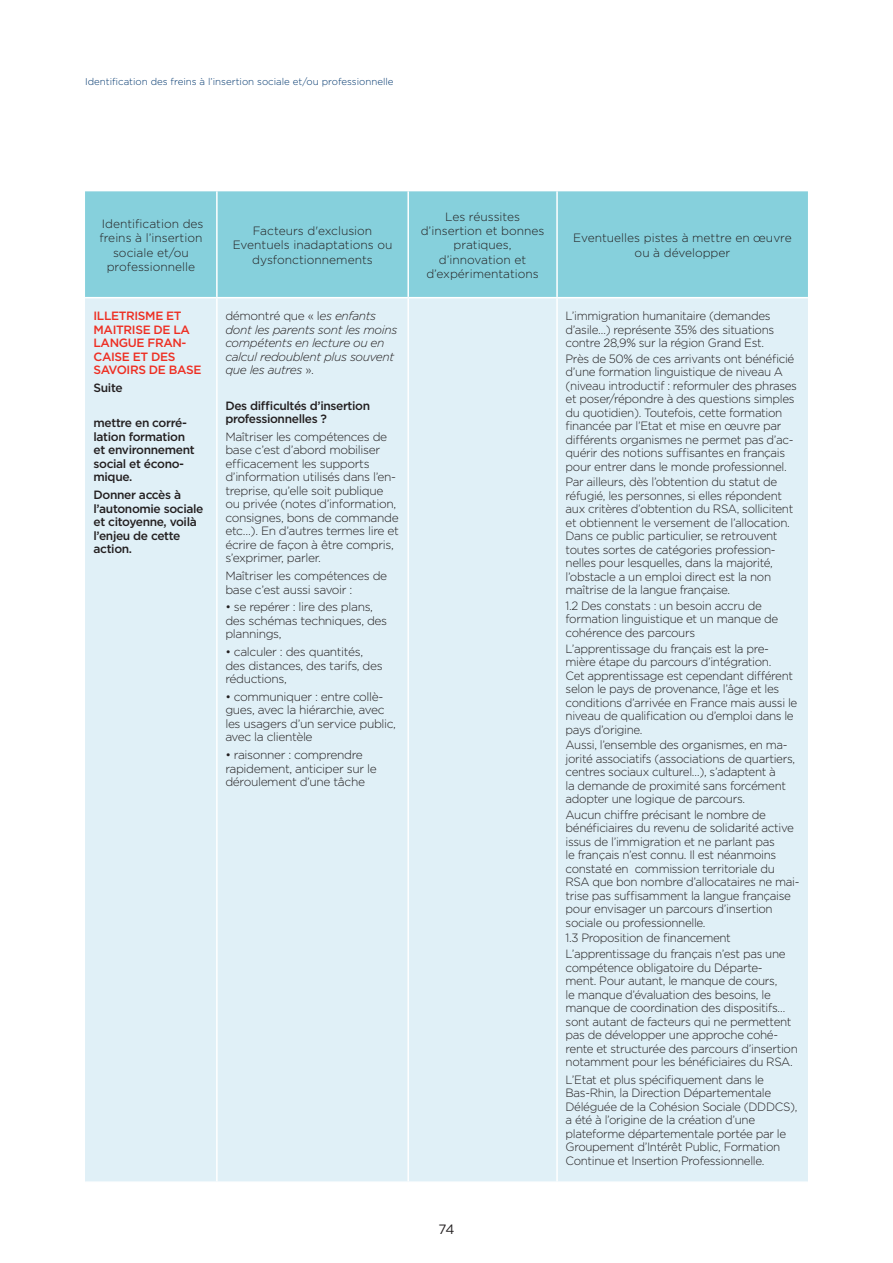
<style>
.page{position:relative;width:893px;height:1263px;background:#fff}
.page>*{position:absolute;margin:0;border:0;box-sizing:border-box;transform-origin:0 0}
.t1{font:13.5px "Gotham";color:#231f20}
.t2{font:300 12px/13.5px "Gotham";letter-spacing:-.03em;color:#231f20}
.t3{font:300 12px/14.4px "Gotham";color:#231f20;text-align:center}
.t4{font:500 12px/13.5px "Gotham";letter-spacing:-.03em;color:#231f20}
.t5{font:italic 300 12px/13.5px "Gotham";letter-spacing:-.03em;color:#231f20}
.t6{font:500 12px/13.5px "Gotham";letter-spacing:-.03em;color:#ee2e22}
.t7{font:300 9.75px "Gotham";color:#01376e}
.s1{font-style:normal}
</style>
<div class="page">
<div style="left:85px;top:191px;width:723px;height:106px;background:#86d0dc"></div>
<div style="left:85px;top:298px;width:723px;height:883px;background:#e0f0f7"></div>
<hr style="left:216px;top:191px;width:2px;height:106px;background:#fff">
<hr style="left:407px;top:191px;width:2px;height:106px;background:#fff">
<hr style="left:556px;top:191px;width:2px;height:106px;background:#fff">
<hr style="left:216px;top:298px;width:2px;height:883px;background:#fff">
<hr style="left:407px;top:298px;width:2px;height:883px;background:#fff">
<hr style="left:556px;top:298px;width:2px;height:883px;background:#fff">
<p class="t7" style="left:85px;top:76px;width:310px">Identification des freins à l’insertion sociale et/ou professionnelle</p>
<p class="t3" style="left:99px;top:216px;width:106px">Identification des freins à l’insertion sociale et/ou professionnelle</p>
<p class="t3" style="left:253px;top:223px;width:121px">Facteurs d'exclusion</p>
<p class="t3" style="left:233px;top:238px;width:161px">Eventuels inadaptations ou dysfonctionnements</p>
<p class="t6" style="left:94px;top:309px;width:109px">ILLETRISME ET<br>MAITRISE DE LA<br>LANGUE FRAN-<br>CAISE ET DES<br>SAVOIRS DE BASE</p>
<p class="t4" style="left:94px;top:381px;width:31px">Suite</p>
<p class="t4" style="left:94px;top:416px;width:103px">mettre en corré&shy;lation formation et environnement social et écono&shy;mique.</p>
<p class="t4" style="left:94px;top:488px;width:111px">Donner accès à l’autonomie sociale et citoyenne, voilà l’enjeu de cette action.</p>
<p class="t5" style="left:225px;top:309px;width:173px"><span class="s1">démontré que « l</span>es enfants dont les parents sont les moins compétents en lecture ou en calcul redoublent plus souvent que les autres <span class="s1">».</span></p>
<p class="t4" style="left:225px;top:398px;width:146px">Des difficultés d’insertion professionnelles ?</p>
<p class="t2" style="left:225px;top:429px;width:175px">Maîtriser les compétences de base c’est d’abord mobiliser efficacement les supports d’information utilisés dans l’en&shy;treprise, qu’elle soit publique ou privée (notes d’information, consignes, bons de commande etc…). En d’autres termes lire et écrire de façon à être compris, s’exprimer, parler.</p>
<p class="t2" style="left:225px;top:569px;width:163px">Maîtriser les compétences de base c’est aussi savoir :</p>
<p class="t2" style="left:225px;top:600px;width:163px">• se repérer : lire des plans, des schémas techniques, des plannings,</p>
<p class="t2" style="left:225px;top:645px;width:159px">• calculer : des quantités, des distances, des tarifs, des réductions,</p>
<p class="t2" style="left:225px;top:689px;width:172px">• communiquer : entre collè&shy;gues, avec la hiérarchie, avec les usagers d’un service public, avec la clientèle</p>
<p class="t2" style="left:225px;top:748px;width:153px">• raisonner : comprendre rapidement, anticiper sur le déroulement d’une tâche</p>
<p class="t3" style="left:421px;top:209px;width:125px">Les réussites d’insertion et bonnes pratiques, d’innovation et d’expérimentations</p>
<p class="t3" style="left:573px;top:230px;width:220px">Eventuelles pistes à mettre en œuvre ou à développer</p>
<p class="t2" style="left:566px;top:309px;width:210px">L’immigration humanitaire (demandes d’asile…) représente 35% des situations contre 28,9% sur la région Grand Est.</p>
<p class="t2" style="left:566px;top:351px;width:233px">Près de 50% de ces arrivants ont bénéficié d’une formation linguistique de niveau A (niveau introductif : reformuler des phrases et poser/répondre à des questions simples du quotidien). Toutefois, cette formation financée par l’Etat et mise en œuvre par différents organismes ne permet pas d’ac&shy;quérir des notions suffisantes en français pour entrer dans le monde professionnel.</p>
<p class="t2" style="left:566px;top:475px;width:229px">Par ailleurs, dès l’obtention du statut de réfugié, les personnes, si elles répondent aux critères d’obtention du RSA, sollicitent et obtiennent le versement de l’allocation.<br>Dans ce public particulier, se retrouvent toutes sortes de catégories profession&shy;nelles pour lesquelles, dans la majorité, l’obstacle a un emploi direct est la non maîtrise de la langue française.</p>
<p class="t2" style="left:566px;top:599px;width:214px">1.2 Des constats : un besoin accru de formation linguistique et un manque de cohérence des parcours</p>
<p class="t2" style="left:566px;top:641px;width:233px">L’apprentissage du français est la pre&shy;mière étape du parcours d’intégration.<br>Cet apprentissage est cependant différent selon le pays de provenance, l’âge et les conditions d’arrivée en France mais aussi le niveau de qualification ou d’emploi dans le pays d’origine.</p>
<p class="t2" style="left:566px;top:738px;width:231px">Aussi, l’ensemble des organismes, en ma&shy;jorité associatifs (associations de quartiers, centres sociaux culturel…), s’adaptent à<br>la demande de proximité sans forcément adopter une logique de parcours.</p>
<p class="t2" style="left:566px;top:807px;width:235px">Aucun chiffre précisant le nombre de bénéficiaires du revenu de solidarité active issus de l’immigration et ne parlant pas<br>le français n’est connu. Il est néanmoins constaté en commission territoriale du RSA que bon nombre d’allocataires ne mai&shy;trise pas suffisamment la langue française pour envisager un parcours d’insertion sociale ou professionnelle.</p>
<p class="t2" style="left:566px;top:931px;width:167px">1.3 Proposition de financement</p>
<p class="t2" style="left:566px;top:947px;width:234px">L’apprentissage du français n’est pas une compétence obligatoire du Départe-<br>ment. Pour autant, le manque de cours,<br>le manque d’évaluation des besoins, le manque de coordination des dispositifs… sont autant de facteurs qui ne permettent pas de développer une approche cohé&shy;rente et structurée des parcours d’insertion notamment pour les bénéficiaires du RSA.</p>
<p class="t2" style="left:566px;top:1072px;width:233px">L’Etat et plus spécifiquement dans le Bas-Rhin, la Direction Départementale Déléguée de la Cohésion Sociale (DDDCS), a été à l’origine de la création d’une plateforme départementale portée par le Groupement d’Intérêt Public, Formation Continue et Insertion Professionnelle.</p>
<p class="t1" style="left:438px;top:1220px;width:17px">74</p>
</div>
